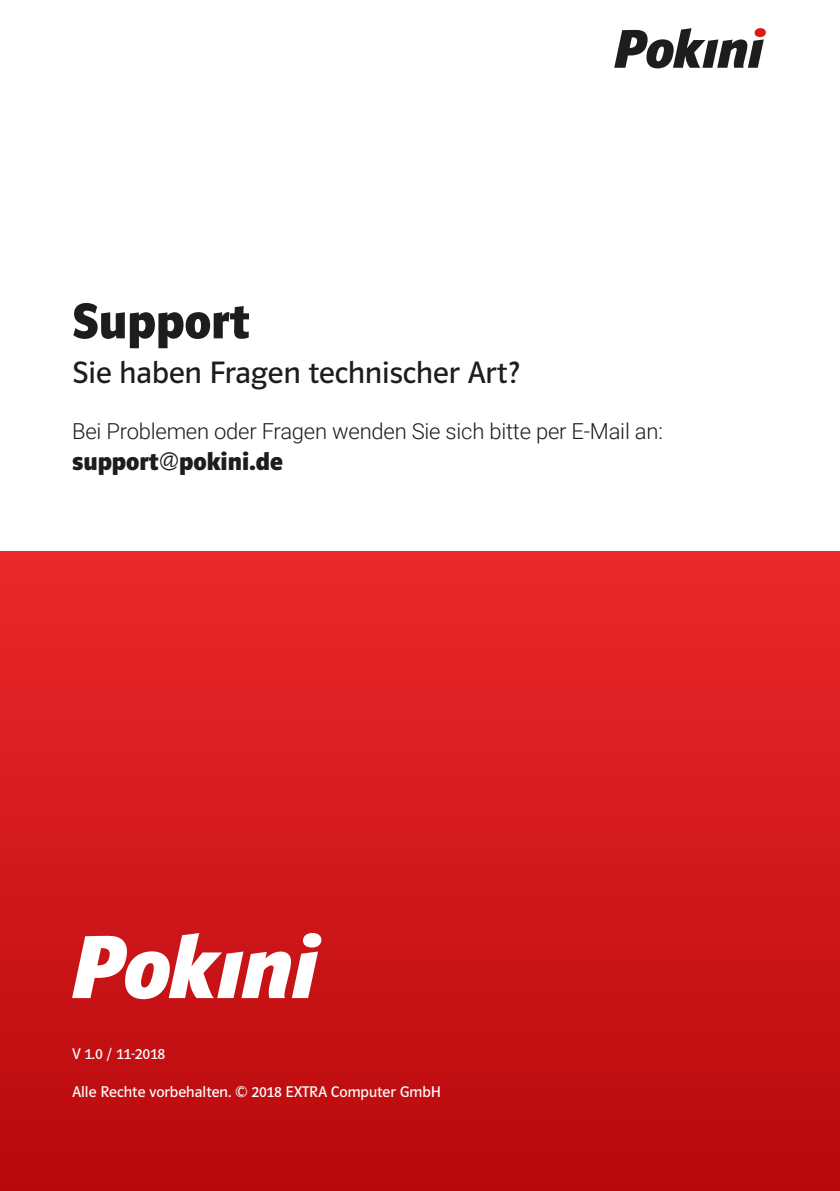
<style>
.page{position:relative;width:840px;height:1191px;background:#fff}
.page>*{position:absolute;margin:0;border:0;box-sizing:border-box;transform-origin:0 0}
.t1{font:52px "Polo 11 Fett";color:#1d1d1b}
.t2{font:32px "Polo 11 Buch";color:#1d1d1b}
.t3{font:26px "Polo 11 Fett";color:#1d1d1b}
.t4{font:300 22px "Roboto";letter-spacing:-.01em;color:#1d1d1b}
.t5{font:16px "Polo 11 Buch";color:#fff}
</style>
<div class="page">
<div style="left:754px;top:28px;width:11px;height:9px;background:#e11617;border-radius:50%"></div>
<svg style="left:614px;top:28px;width:149px;height:40px"></svg>
<div style="left:0;top:551px;width:839px;height:640px;background:linear-gradient(to bottom,#eb292c,#b7090c)"></div>
<div style="left:303px;top:933px;width:18px;height:14px;background:#fff;border-radius:50%"></div>
<svg style="left:72px;top:933px;width:246px;height:66px"></svg>
<p class="t1" style="left:72px;top:291px;width:179px">Support</p>
<p class="t2" style="left:72px;top:355px;width:448px">Sie haben Fragen technischer Art?</p>
<p class="t4" style="left:72px;top:416px;width:592px">Bei Problemen oder Fragen wenden Sie sich bitte per E-Mail an:</p>
<p class="t3" style="left:72px;top:447px;width:212px">support@pokini.de</p>
<p class="t5" style="left:72px;top:1044px;width:95px">V 1.0 / 11-2018</p>
<p class="t5" style="left:72px;top:1082px;width:370px">Alle Rechte vorbehalten. © 2018 EXTRA Computer GmbH</p>
</div>
